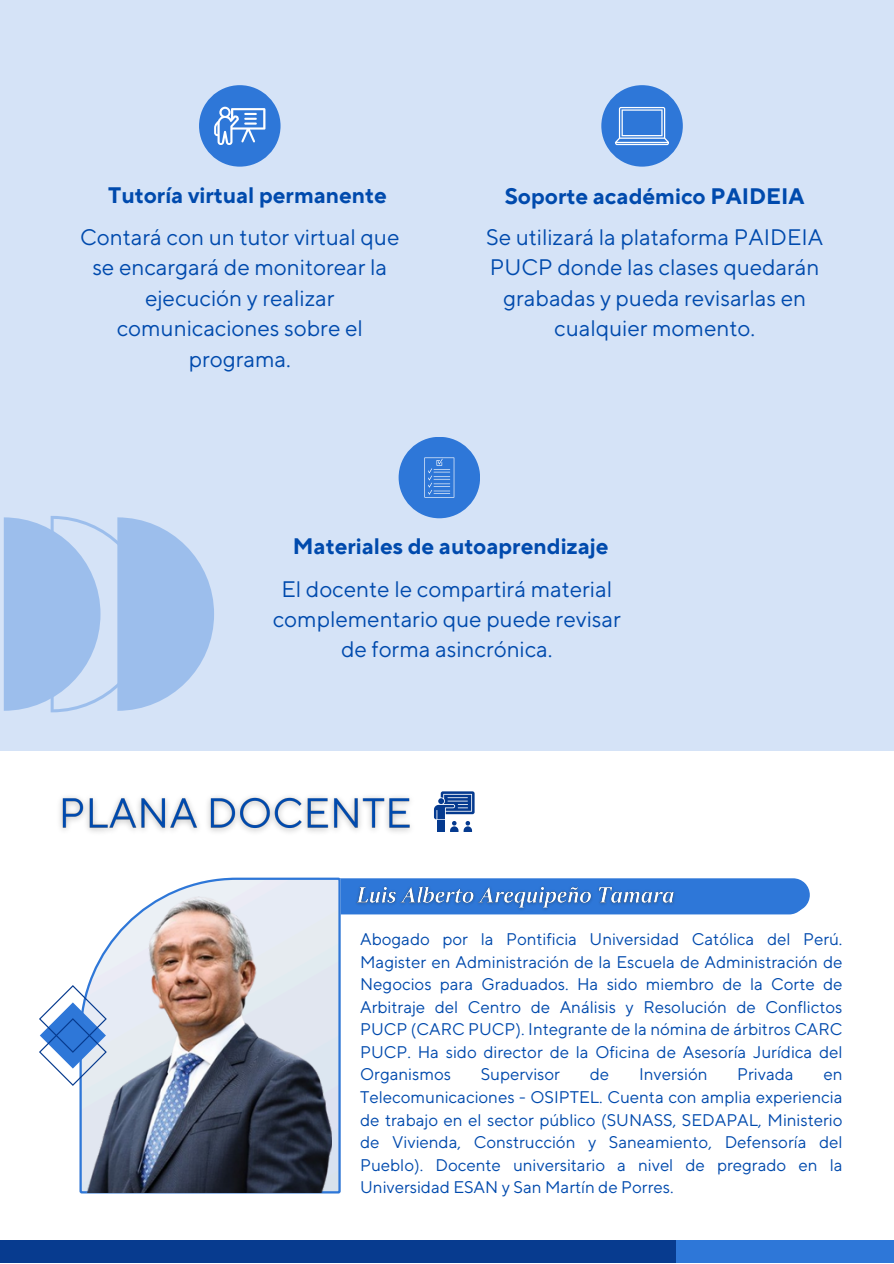
<style>
.page{position:relative;width:894px;height:1264px;background:#fff}
.page>*{position:absolute;margin:0;border:0;box-sizing:border-box;transform-origin:0 0}
.t1{font:22.35px/30.3px "TT Norms Pro";color:#004aad;text-align:center}
.t2{font:700 22.35px "TT Norms Pro";color:#004aad}
.t3{font:16.8px/22.5px "TT Norms Pro";color:#004aad;text-align:justify}
</style>
<div class="page">
<div style="left:0;top:0;width:893px;height:751px;background:#d5e3f7"></div>
<img style="left:59px;top:796px;width:352px;height:36px">
<svg style="left:434px;top:791px;width:40px;height:40px"></svg>
<div style="left:0;top:1240px;width:681px;height:23px;background:#073b8f"></div>
<div style="left:676px;top:1240px;width:217px;height:23px;background:#2e77d8"></div>
<div style="left:199px;top:85px;width:81px;height:82px;background:#2e77d8;border-radius:50%"></div>
<div style="left:601px;top:85px;width:81px;height:82px;background:#2e77d8;border-radius:50%"></div>
<svg style="left:214px;top:107px;width:51px;height:38px"></svg>
<svg style="left:615px;top:107px;width:53px;height:38px"></svg>
<div style="left:398px;top:437px;width:82px;height:81px;background:#2e77d8;border-radius:50%"></div>
<svg style="left:424px;top:457px;width:30px;height:40px"></svg>
<svg style="left:4px;top:516px;width:210px;height:196px"></svg>
<svg style="left:340px;top:878px;width:469px;height:36px;background:#387dd9"></svg>
<svg style="left:79px;top:877px;width:261px;height:316px"></svg>
<img style="left:73px;top:895px;width:259px;height:297px">
<svg style="left:39px;top:985px;width:67px;height:100px"></svg>
<img style="left:350px;top:880px;width:329px;height:34px">
<h2 class="t2" style="left:108px;top:181px;width:280px">Tutoría virtual permanente</h2>
<h3 class="t2" style="left:504px;top:182px;width:301px">Soporte académico PAIDEIA</h3>
<p class="t1" style="left:80px;top:223px;width:321px">Contará con un tutor virtual que se encargará de monitorear la ejecución y realizar comunicaciones sobre el programa.</p>
<h2 class="t1" style="left:486px;top:223px;width:338px">Se utilizará la plataforma PAIDEIA<br>PUCP donde las clases quedarán grabadas y pueda revisarlas en cualquier momento.</h2>
<h3 class="t2" style="left:293px;top:533px;width:317px">Materiales de autoaprendizaje</h3>
<p class="t1" style="left:273px;top:574px;width:349px">El docente le compartirá material complementario que puede revisar de forma asincrónica.</p>
<p class="t3" style="left:360px;top:928px;width:483px">Abogado por la Pontificia Universidad Católica del Perú.<br>Magister en Administración de la Escuela de Administración de Negocios para Graduados. Ha sido miembro de la Corte de Arbitraje del Centro de Análisis y Resolución de Conflictos PUCP (CARC PUCP). Integrante de la nómina de árbitros CARC PUCP. Ha sido director de la Oficina de Asesoría Jurídica del Organismos</p>
<p class="t3" style="left:480px;top:1063px;width:81px">Supervisor</p>
<p class="t3" style="left:589px;top:1063px;width:21px">de</p>
<p class="t3" style="left:638px;top:1063px;width:70px">Inversión</p>
<p class="t3" style="left:737px;top:1063px;width:58px">Privada</p>
<p class="t3" style="left:360px;top:1063px;width:483px;text-indent:463px">en Telecomunicaciones - OSIPTEL. Cuenta con amplia experiencia de trabajo en el sector público (SUNASS, SEDAPAL, Ministerio de Vivienda, Construcción y Saneamiento, Defensoría del Pueblo). Docente universitario a nivel de pregrado en la Universidad ESAN y San Martín de Porres.</p>
</div>
